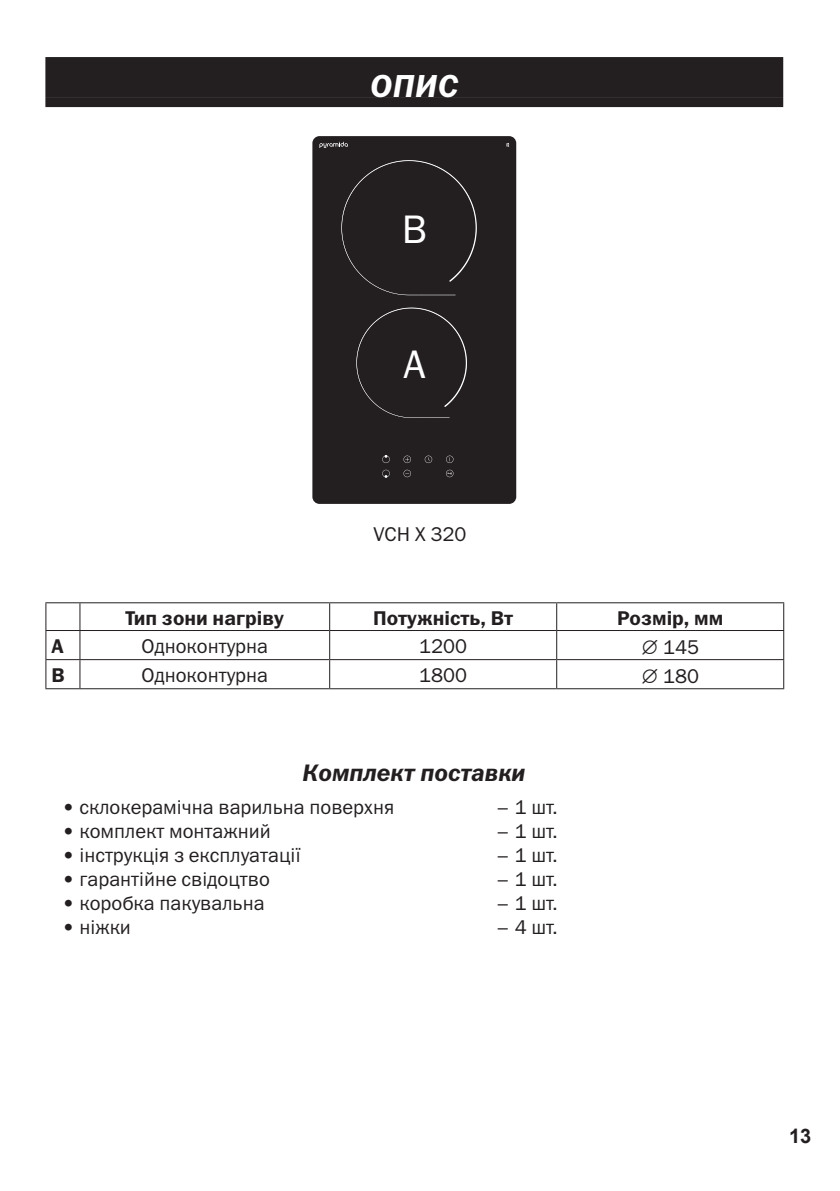
<style>
.page{position:relative;width:840px;height:1191px;background:#fff}
.page>*{position:absolute;margin:0;border:0;box-sizing:border-box;transform-origin:0 0}
.t1{font:40px "Franklin Gothic Book C";color:#fff}
.Zag_1{font:italic 32px "Franklin Gothic Demi C";color:#fff}
.Zag_2{font:italic 24px "Franklin Gothic Demi C";color:#231f20}
.Main_text{font:20px "Franklin Gothic Book C";color:#231f20}
.Main_text-2{font:20px "Franklin Gothic Demi C";color:#231f20}
.t2{font:700 20px "Arial";color:#231f20}
</style>
<div class="page">
<div style="left:45px;top:57px;width:737px;height:40px;background:#231f20"></div>
<div style="left:45px;top:97px;width:737px;height:10px;background:#231f20"></div>
<hr style="left:45px;top:602px;width:35px;height:1px;background:#231f20">
<hr style="left:80px;top:602px;width:249px;height:1px;background:#231f20">
<hr style="left:329px;top:602px;width:227px;height:1px;background:#231f20">
<hr style="left:556px;top:602px;width:227px;height:1px;background:#231f20">
<hr style="left:45px;top:630px;width:35px;height:1px;background:#231f20">
<hr style="left:80px;top:630px;width:249px;height:1px;background:#231f20">
<hr style="left:329px;top:630px;width:227px;height:1px;background:#231f20">
<hr style="left:556px;top:630px;width:227px;height:1px;background:#231f20">
<hr style="left:45px;top:659px;width:35px;height:1px;background:#231f20">
<svg style="left:45px;top:603px;width:1px;height:85px"></svg>
<hr style="left:80px;top:659px;width:249px;height:1px;background:#231f20">
<svg style="left:79px;top:603px;width:1px;height:85px"></svg>
<hr style="left:329px;top:659px;width:227px;height:1px;background:#231f20">
<svg style="left:329px;top:603px;width:1px;height:85px"></svg>
<hr style="left:556px;top:659px;width:227px;height:1px;background:#231f20">
<svg style="left:556px;top:603px;width:1px;height:85px"></svg>
<hr style="left:45px;top:688px;width:35px;height:1px;background:#231f20">
<hr style="left:80px;top:688px;width:249px;height:1px;background:#231f20">
<hr style="left:329px;top:688px;width:227px;height:1px;background:#231f20">
<hr style="left:556px;top:688px;width:227px;height:1px;background:#231f20">
<div style="left:312px;top:136px;width:204px;height:368px;background:#231f20;border-radius:7px"></div>
<svg style="left:356px;top:307px;width:110px;height:111px"></svg>
<svg style="left:382px;top:470px;width:8px;height:8px"></svg>
<svg style="left:382px;top:455px;width:7px;height:8px"></svg>
<svg style="left:446px;top:455px;width:7px;height:8px"></svg>
<svg style="left:424px;top:455px;width:8px;height:8px"></svg>
<svg style="left:403px;top:455px;width:8px;height:8px"></svg>
<svg style="left:403px;top:470px;width:8px;height:7px"></svg>
<svg style="left:446px;top:470px;width:7px;height:7px"></svg>
<svg style="left:341px;top:160px;width:135px;height:136px"></svg>
<svg style="left:319px;top:142px;width:28px;height:6px"></svg>
<svg style="left:506px;top:143px;width:3px;height:4px"></svg>
<p class="Zag_1" style="left:370px;top:68px;width:90px">ОПИС</p>
<p class="t1" style="left:401px;top:207px;width:27px">B</p>
<p class="t1" style="left:403px;top:342px;width:24px">А</p>
<p class="Main_text" style="left:373px;top:522px;width:94px">VCH X 320</p>
<p class="Main_text-2" style="left:125px;top:606px;width:160px">Тип зони нагріву</p>
<p class="Main_text-2" style="left:373px;top:606px;width:141px">Потужність, Вт</p>
<p class="Main_text-2" style="left:616px;top:606px;width:108px">Розмір, мм</p>
<p class="Main_text-2" style="left:52px;top:634px;width:14px">А</p>
<p class="Main_text" style="left:141px;top:635px;width:128px">Одноконтурна</p>
<p class="Main_text" style="left:419px;top:635px;width:49px">1200</p>
<p class="Main_text" style="left:662px;top:636px;width:37px">145</p>
<p class="Main_text-2" style="left:52px;top:663px;width:15px">B</p>
<p class="Main_text" style="left:141px;top:664px;width:128px">Одноконтурна</p>
<p class="Main_text" style="left:419px;top:664px;width:49px">1800</p>
<p class="Main_text" style="left:662px;top:665px;width:37px">180</p>
<p class="Zag_2" style="left:302px;top:759px;width:225px">Комплект поставки</p>
<p class="Main_text" style="left:62px;top:796px;width:333px">• склокерамічна варильна поверхня</p>
<p class="Main_text" style="left:495px;top:796px;width:63px">– 1 шт.</p>
<p class="Main_text" style="left:62px;top:820px;width:210px">• комплект монтажний</p>
<p class="Main_text" style="left:495px;top:820px;width:63px">– 1 шт.</p>
<p class="Main_text" style="left:62px;top:844px;width:240px">• інструкція з експлуатації</p>
<p class="Main_text" style="left:495px;top:844px;width:63px">– 1 шт.</p>
<p class="Main_text" style="left:62px;top:868px;width:209px">• гарантійне свідоцтво</p>
<p class="Main_text" style="left:495px;top:868px;width:63px">– 1 шт.</p>
<p class="Main_text" style="left:62px;top:892px;width:204px">• коробка пакувальна</p>
<p class="Main_text" style="left:495px;top:892px;width:63px">– 1 шт.</p>
<p class="Main_text" style="left:62px;top:916px;width:70px">• ніжки</p>
<p class="Main_text" style="left:495px;top:916px;width:63px">– 4 шт.</p>
<p class="t2" style="left:788px;top:1122px;width:24px">13</p>
</div>
